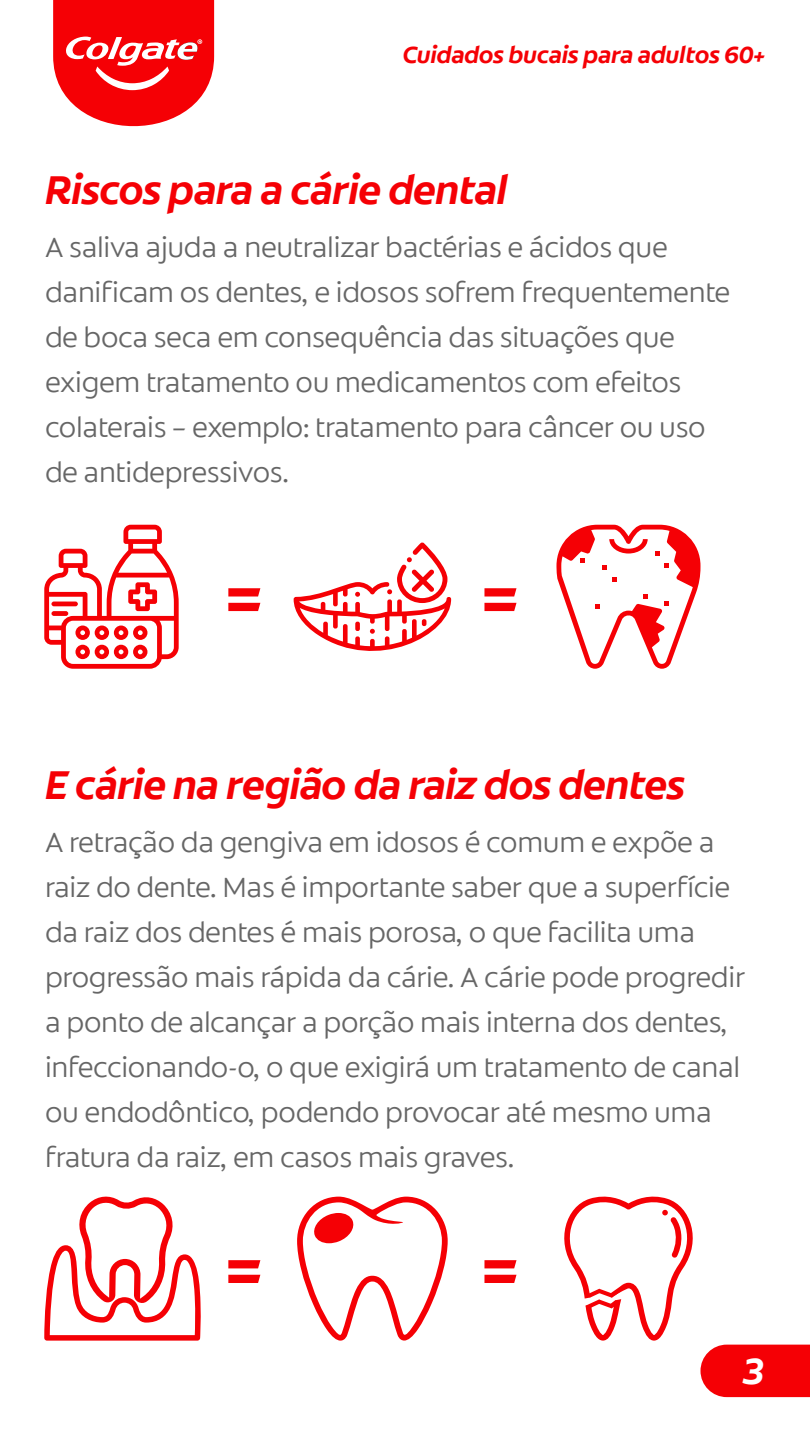
<style>
.page{position:relative;width:810px;height:1440px;background:#fff}
.page>*{position:absolute;margin:0;border:0;box-sizing:border-box;transform-origin:0 0}
.t1{font:700 75px "Colgate Ready";color:#f50005}
.t2{font:italic 700 41.25px "Colgate Ready";letter-spacing:-.01em;color:#f50005}
.t3{font:italic 700 37.5px "Colgate Ready";color:#fff}
.t4{font:300 28.5px/45px "Colgate Ready";letter-spacing:-.01em;color:#666}
.t5{font:italic 700 24px "Colgate Ready";color:#f50005}
</style>
<div class="page">
<svg style="left:53px;top:0;width:161px;height:127px"></svg>
<svg style="left:44px;top:525px;width:135px;height:144px"></svg>
<hr style="left:51px;top:602px;width:27px;height:4px;background:#f50005;border-radius:2px">
<div style="left:51px;top:611px;width:17px;height:5px;background:#f50005;border-radius:2px"></div>
<svg style="left:294px;top:542px;width:157px;height:109px"></svg>
<svg style="left:556px;top:525px;width:145px;height:144px"></svg>
<svg style="left:44px;top:1196px;width:157px;height:145px"></svg>
<svg style="left:297px;top:1197px;width:151px;height:144px"></svg>
<svg style="left:564px;top:1196px;width:246px;height:201px"></svg>
<p class="t5" style="left:403px;top:38px;width:364px">Cuidados bucais para adultos 60+</p>
<h2 class="t2" style="left:45px;top:162px;width:464px">Riscos para a cárie dental</h2>
<p class="t4" style="left:45px;top:225px;width:687px">A saliva ajuda a neutralizar bactérias e ácidos que danificam os dentes, e idosos sofrem frequentemente de boca seca em consequência das situações que exigem tratamento ou medicamentos com efeitos colaterais – exemplo: tratamento para câncer ou uso de antidepressivos.</p>
<h1 class="t1" style="left:224px;top:542px;width:43px">=</h1>
<h1 class="t1" style="left:480px;top:542px;width:43px">=</h1>
<h2 class="t2" style="left:45px;top:757px;width:641px">E cárie na região da raiz dos dentes</h2>
<p class="t4" style="left:45px;top:820px;width:702px">A retração da gengiva em idosos é comum e expõe a raiz do dente. Mas é importante saber que a superfície da raiz dos dentes é mais porosa, o que facilita uma progressão mais rápida da cárie. A cárie pode progredir a ponto de alcançar a porção mais interna dos dentes, infeccionando-o, o que exigirá um tratamento de canal ou endodôntico, podendo provocar até mesmo uma fratura da raiz, em casos mais graves.</p>
<h1 class="t1" style="left:224px;top:1214px;width:43px">=</h1>
<h1 class="t1" style="left:480px;top:1214px;width:43px">=</h1>
<h3 class="t3" style="left:743px;top:1345px;width:24px">3</h3>
</div>
